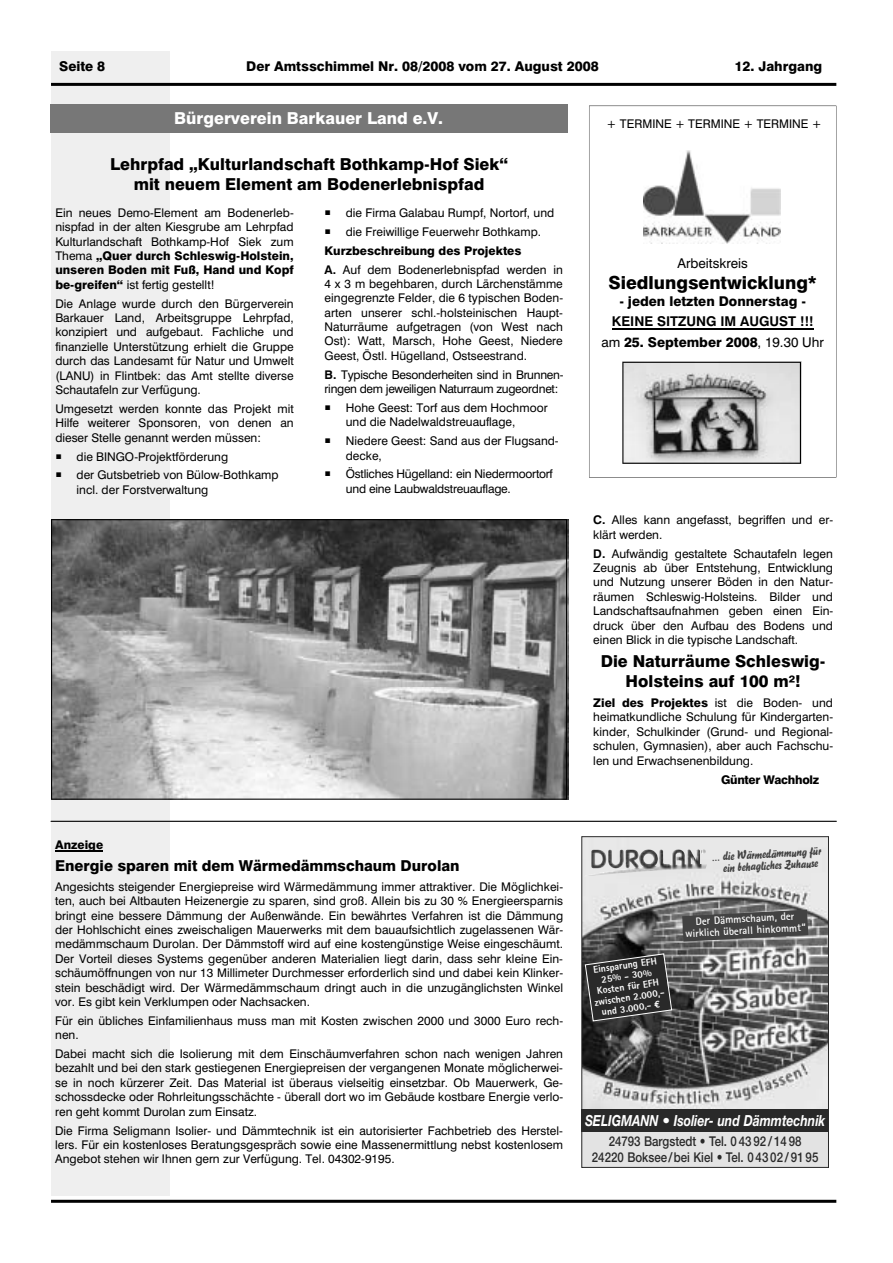
<style>
.page{position:relative;width:893px;height:1263px;background:#fff}
.page>*{position:absolute;margin:0;border:0;box-sizing:border-box;transform-origin:0 0}
.t1{font:18px "Swis 721 Hv BT";color:#000}
.t2{font:16.5px/19.8px "Swis 721 Hv BT";color:#000;text-align:center}
.t3{font:16.5px "Swis 721 Hv BT";color:#fff}
.t4{font:italic 700 15.3px "Helvetica Neue";color:#fff;scale:.8 1}
.t5{font:15px "Swis 721 Hv BT";color:#000}
.t6{font:13.5px "Swis 721 Hv BT";color:#000}
.t7{font:500 13.5px/16.2px "Helvetica Neue";color:#292929;text-align:center;scale:.85 1}
.t8{font:700 13.5px "Swis 721 BT";color:#000}
.t9{font:13.5px "Swis 721 BT";color:#000}
.t10{font:12.6px/11.7px "Blizzard D";color:#424242;text-align:center}
.t11{font:12px/14.4px "Swis 721 BT";color:#000;text-align:justify}
.t12{font:12px/14.4px "Swis 721 BT";letter-spacing:-.02em;color:#000}
.t13{font:12px/14.4px "Swis 721 Hv BT";color:#000}
.t14{font:12px "Swis 721 Hv BT";letter-spacing:-.025em;color:#000}
.t15{font:700 10.8px/11.7px "Rotis Sans Serif";color:#fff;text-align:center}
.t16{font:800 9.9px/10.8px "Rotis Sans Serif";color:#fff;text-align:center}
.s1{font-family:"Swis 721 BT"}
.s2{font-family:"Swis 721 Hv BT"}
.s3{font-weight:700}
.s4{font-family:"Euro Mono";font-weight:700}
</style>
<div class="page">
<div style="left:51px;top:51px;width:119px;height:1144px;background:#efefef"></div>
<hr style="left:51px;top:1200px;width:785px;height:3px;background:#000">
<hr style="left:51px;top:83px;width:785px;height:3px;background:#000">
<svg style="left:589px;top:106px;width:247px;height:372px"></svg>
<hr style="left:612px;top:328px;width:201px;height:1px;background:#000">
<img style="left:643px;top:150px;width:137px;height:94px">
<div style="left:50px;top:104px;width:517px;height:29px;background:#777"></div>
<svg style="left:51px;top:519px;width:516px;height:281px;background:#919191"></svg>
<hr style="left:55px;top:851px;width:48px;height:1px;background:#000">
<hr style="left:51px;top:821px;width:785px;height:1px;background:#000">
<svg style="left:622px;top:362px;width:179px;height:102px;background:#b1b1b1"></svg>
<div style="left:581px;top:1121px;width:247px;height:47px;background:#e3e3e3"></div>
<img style="left:583px;top:838px;width:243px;height:272px">
<div style="left:581px;top:836px;width:247px;height:332px;border:1px solid #292929"></div>
<img style="left:678px;top:849px;width:29px;height:20px">
<svg style="left:682px;top:910px;width:126px;height:32px;background:#515151"></svg>
<div style="left:581px;top:1110px;width:247px;height:22px;background:#292929"></div>
<svg style="left:584px;top:953px;width:88px;height:69px;background:#363636"></svg>
<p class="t6" style="left:59px;top:62px;width:48px">Seite 8</p>
<p class="t6" style="left:246px;top:62px;width:354px">Der Amtsschimmel Nr. 08/2008 vom 27. August 2008</p>
<p class="t6" style="left:734px;top:62px;width:89px">12. Jahrgang</p>
<h2 class="t3" style="left:174px;top:113px;width:270px">Bürgerverein Barkauer Land e.V.</h2>
<h2 class="t2" style="left:110px;top:156px;width:399px">Lehrpfad „Kulturlandschaft Bothkamp-Hof Siek“ mit neuem Element am Bodenerlebnispfad</h2>
<p class="t11" style="left:55px;top:207px;width:240px">Ein neues Demo-Element am Bodenerleb&shy;nispfad in der alten Kiesgrube am Lehrpfad Kulturlandschaft Bothkamp-Hof Siek zum</p>
<p class="t13" style="left:55px;top:250px;width:240px"><span class="s1">Thema</span> „Quer durch Schleswig-Holstein, unseren Boden mit Fuß, Hand und Kopf</p>
<p class="t11" style="left:55px;top:276px;width:240px;line-height:18.9px"><span class="s2">be-greifen“</span> ist fertig gestellt!<br>Die Anlage wurde durch den Bürgerverein</p>
<p class="t11" style="left:55px;top:312px;width:240px">Barkauer Land, Arbeitsgruppe Lehrpfad, konzipiert und aufgebaut. Fachliche und finanzielle Unterstützung erhielt die Gruppe durch das Landesamt für Natur und Umwelt (LANU) in Flintbek: das Amt stellte diverse Schautafeln zur Verfügung.</p>
<p class="t11" style="left:55px;top:403px;width:240px">Umgesetzt werden konnte das Projekt mit Hilfe weiterer Sponsoren, von denen an dieser Stelle genannt werden müssen:</p>
<p class="t11" style="left:77px;top:448px;width:203px;line-height:18.9px">die BINGO-Projektförderung<br>der Gutsbetrieb von Bülow-Bothkamp</p>
<p class="t11" style="left:77px;top:484px;width:133px">incl. der Forstverwaltung</p>
<p class="t11" style="left:346px;top:204px;width:210px;line-height:18.9px">die Firma Galabau Rumpf, Nortorf, und die Freiwillige Feuerwehr Bothkamp.</p>
<p class="t13" style="left:324px;top:244px;width:198px">Kurzbeschreibung des Projektes</p>
<p class="t11" style="left:324px;top:263px;width:240px"><span class="s3">A.</span> Auf dem Bodenerlebnispfad werden in 4 x 3 m begehbaren, durch Lärchenstämme eingegrenzte Felder, die 6 typischen Boden&shy;arten unserer schl.-holsteinischen Haupt-Naturräume aufgetragen (von West nach Ost): Watt, Marsch, Hohe Geest, Niedere Geest, Östl. Hügelland, Ostseestrand.</p>
<p class="t12" style="left:324px;top:368px;width:240px"><span class="s3">B.</span> Typische Besonderheiten sind in Brunnen&shy;ringen dem jeweiligen Naturraum zugeordnet:</p>
<p class="t11" style="left:346px;top:402px;width:203px">Hohe Geest: Torf aus dem Hochmoor und die Nadelwaldstreuauflage,</p>
<p class="t11" style="left:346px;top:435px;width:214px">Niedere Geest: Sand aus der Flugsand&shy;decke,</p>
<p class="t12" style="left:346px;top:468px;width:208px">Östliches Hügelland: ein Niedermoortorf und eine Laubwaldstreuauflage.</p>
<p class="t11" style="left:606px;top:118px;width:217px">+ TERMINE + TERMINE + TERMINE +</p>
<p class="t9" style="left:677px;top:258px;width:72px">Arbeitskreis</p>
<h1 class="t1" style="left:608px;top:276px;width:210px">Siedlungsentwicklung*</h1>
<p class="t6" style="left:619px;top:296px;width:188px">- jeden letzten Donnerstag -</p>
<p class="t8" style="left:612px;top:317px;width:203px">KEINE SITZUNG IM AUGUST !!!</p>
<p class="t6" style="left:601px;top:337px;width:224px"><span class="s1">am</span> 25. September 2008<span class="s1">, 19.30 Uhr</span></p>
<p class="t11" style="left:593px;top:514px;width:241px"><span class="s3">C.</span> Alles kann angefasst, begriffen und er&shy;klärt werden.</p>
<p class="t11" style="left:593px;top:548px;width:241px"><span class="s3">D.</span> Aufwändig gestaltete Schautafeln legen Zeugnis ab über Entstehung, Entwicklung und Nutzung unserer Böden in den Natur&shy;räumen Schleswig-Holsteins. Bilder und Landschaftsaufnahmen geben einen Ein&shy;druck über den Aufbau des Bodens und einen Blick in die typische Landschaft.</p>
<h2 class="t2" style="left:600px;top:653px;width:226px">Die Naturräume Schleswig-<br>Holsteins auf 100 m²!</h2>
<p class="t13" style="left:593px;top:697px;width:241px">Ziel des Projektes <span class="s1">ist die Boden- und</span></p>
<p class="t11" style="left:593px;top:711px;width:241px">heimatkundliche Schulung für Kindergarten&shy;kinder, Schulkinder (Grund- und Regional&shy;schulen, Gymnasien), aber auch Fachschu&shy;len und Erwachsenenbildung.</p>
<p class="t14" style="left:721px;top:775px;width:99px">Günter Wachholz</p>
<p class="t13" style="left:55px;top:839px;width:50px">Anzeige</p>
<p class="t5" style="left:55px;top:861px;width:406px">Energie sparen mit dem Wärmedämmschaum Durolan</p>
<p class="t11" style="left:55px;top:881px;width:509px">Angesichts steigender Energiepreise wird Wärmedämmung immer attraktiver. Die Möglichkei&shy;ten, auch bei Altbauten Heizenergie zu sparen, sind groß. Allein bis zu 30 % Energieersparnis bringt eine bessere Dämmung der Außenwände. Ein bewährtes Verfahren ist die Dämmung der Hohlschicht eines zweischaligen Mauerwerks mit dem bauaufsichtlich zugelassenen Wär&shy;medämmschaum Durolan. Der Dämmstoff wird auf eine kostengünstige Weise eingeschäumt.<br>Der Vorteil dieses Systems gegenüber anderen Materialien liegt darin, dass sehr kleine Ein&shy;schäumöffnungen von nur 13 Millimeter Durchmesser erforderlich sind und dabei kein Klinker&shy;stein beschädigt wird. Der Wärmedämmschaum dringt auch in die unzugänglichsten Winkel vor. Es gibt kein Verklumpen oder Nachsacken.</p>
<p class="t11" style="left:55px;top:1015px;width:509px">Für ein übliches Einfamilienhaus muss man mit Kosten zwischen 2000 und 3000 Euro rech&shy;nen.</p>
<p class="t11" style="left:55px;top:1048px;width:509px">Dabei macht sich die Isolierung mit dem Einschäumverfahren schon nach wenigen Jahren bezahlt und bei den stark gestiegenen Energiepreisen der vergangenen Monate möglicherwei&shy;se in noch kürzerer Zeit. Das Material ist überaus vielseitig einsetzbar. Ob Mauerwerk, Ge&shy;schossdecke oder Rohrleitungsschächte - überall dort wo im Gebäude kostbare Energie verlo&shy;ren geht kommt Durolan zum Einsatz.</p>
<p class="t11" style="left:55px;top:1124px;width:509px">Die Firma Seligmann Isolier- und Dämmtechnik ist ein autorisierter Fachbetrieb des Herstel&shy;lers. Für ein kostenloses Beratungsgespräch sowie eine Massenermittlung nebst kostenlosem Angebot stehen wir Ihnen gern zur Verfügung. Tel. 04302-9195.</p>
<p class="t10" style="left:712px;top:851px;width:111px;rotate:-3deg">… die Wärmedämmung für ein behagliches Zuhause</p>
<p class="t16" style="left:589px;top:966px;width:72px;rotate:-8deg">Einsparung EFH<br>25% - 30%<br>Kosten für EFH zwischen 2.000,- und 3.000,- <span class="s4">€</span></p>
<p class="t15" style="left:684px;top:917px;width:122px;rotate:-3deg">Der Dämmschaum, der wirklich überall hinkommt“</p>
<p class="t4" style="left:585px;top:1115px;width:302px">SELIGMANN • Isolier- und Dämmtechnik</p>
<p class="t7" style="left:592px;top:1134px;width:268px">24793 Bargstedt • Tel. 0 43 92 / 14 98<br>24220 Boksee/bei Kiel • Tel. 0 43 02 / 91 95</p>
</div>
